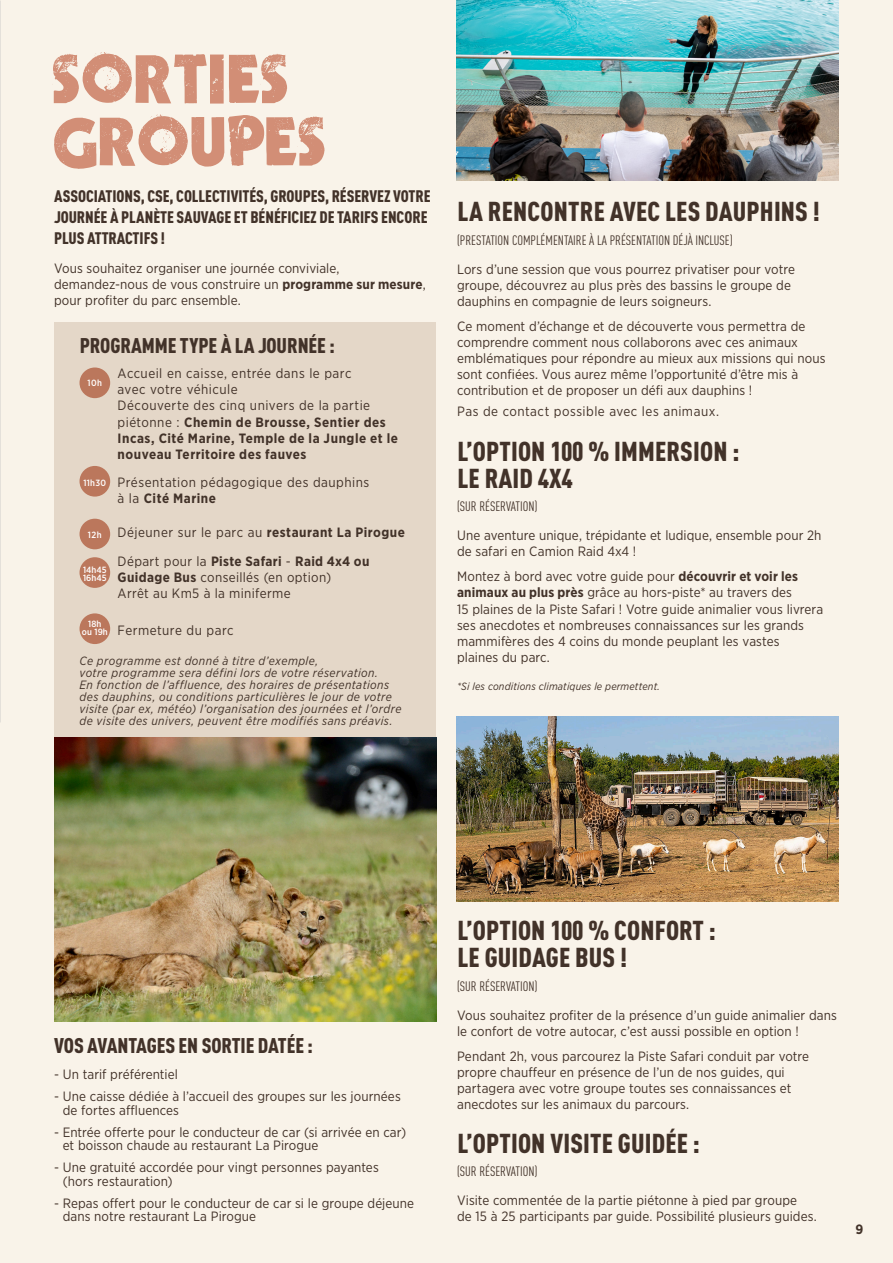
<style>
.page{position:relative;width:893px;height:1263px;background:#f9f3e9}
.page>*{position:absolute;margin:0;border:0;box-sizing:border-box;transform-origin:0 0}
.t1{font:60px/62.4px "Decade Quick";letter-spacing:-.01em;color:#d28e76}
.t2{font:900 condensed 27px/27px "DIN Pro";letter-spacing:.005em;color:#423229}
.t3{font:900 condensed 21px "DIN Pro";letter-spacing:-.005em;color:#423229}
.t4{font:900 condensed 16.5px/21px "DIN Pro";letter-spacing:-.005em;color:#423229}
.RafTxt{font:13.5px/16.2px "Gotham Narrow";letter-spacing:.01em;color:#423229}
.RafTxt-2{font:13.5px/16.2px "Gotham Narrow";letter-spacing:.035em;color:#423229}
.t5{font:condensed 13.5px "DIN Pro";color:#423229}
.t6{font:700 13.5px "Gotham Narrow";color:#423229}
.t7{font:italic 12px/12px "Gotham Narrow";letter-spacing:.035em;color:#423229}
.TexteCourant{font:italic 10.5px "Gotham Narrow";letter-spacing:.015em;color:#423229}
.t8{font:500 9px "Gotham Narrow";color:#fff}
.s1{font-weight:700}
</style>
<div class="page">
<img style="left:0;top:0;width:1px;height:723px">
<img style="left:456px;top:0;width:383px;height:180px">
<img style="left:456px;top:717px;width:383px;height:184px">
<div style="left:54px;top:322px;width:382px;height:457px;background:#e4d7c8"></div>
<img style="left:54px;top:738px;width:383px;height:283px">
<div style="left:80px;top:367px;width:30px;height:31px;background:#bb775c;border-radius:50%"></div>
<div style="left:80px;top:466px;width:30px;height:31px;background:#bb775c;border-radius:50%"></div>
<div style="left:80px;top:519px;width:30px;height:30px;background:#bb775c;border-radius:50%"></div>
<div style="left:80px;top:557px;width:30px;height:31px;background:#bb775c;border-radius:50%"></div>
<div style="left:80px;top:613px;width:30px;height:31px;background:#bb775c;border-radius:50%"></div>
<p class="t1" style="left:54px;top:48px;width:276px">SORTIES<br>GROUPES</p>
<p class="t4" style="left:54px;top:184px;width:378px">ASSOCIATIONS, CSE, COLLECTIVITÉS, GROUPES, RÉSERVEZ VOTRE<br>JOURNÉE À PLANÈTE SAUVAGE ET BÉNÉFICIEZ DE TARIFS ENCORE<br>PLUS ATTRACTIFS !</p>
<p class="RafTxt" style="left:54px;top:260px;width:373px">Vous souhaitez organiser une journée conviviale, demandez-nous de vous construire un <span class="s1">programme sur mesure</span>, pour profiter du parc ensemble.</p>
<p class="t3" style="left:80px;top:329px;width:257px">PROGRAMME TYPE À LA JOURNÉE :</p>
<p class="t8" style="left:87px;top:377px;width:16px">10h</p>
<p class="RafTxt-2" style="left:118px;top:365px;width:282px">Accueil en caisse, entrée dans le parc<br>avec votre véhicule<br>Découverte des cinq univers de la partie piétonne : <span class="s1">Chemin de Brousse, Sentier des Incas, Cité Marine, Temple de la Jungle et le nouveau Territoire des fauves</span></p>
<p class="t8" style="left:84px;top:477px;width:24px">11h30</p>
<p class="RafTxt-2" style="left:118px;top:474px;width:253px">Présentation pédagogique des dauphins à la <span class="s1">Cité Marine</span></p>
<p class="t8" style="left:88px;top:529px;width:15px">12h</p>
<p class="RafTxt-2" style="left:118px;top:523px;width:289px">Déjeuner sur le parc au <span class="s1">restaurant La Pirogue</span></p>
<p class="t8" style="left:83px;top:564px;width:25px">14h45</p>
<p class="t8" style="left:83px;top:572px;width:25px">16h45</p>
<p class="RafTxt" style="left:118px;top:552px;width:253px">Départ pour la <span class="s1">Piste Safari</span> - <span class="s1">Raid 4x4 ou<br>Guidage Bus</span> conseillés (en option)<br>Arrêt au Km5 à la miniferme</p>
<p class="t8" style="left:88px;top:618px;width:15px">18h</p>
<p class="t8" style="left:82px;top:626px;width:27px">ou 19h</p>
<p class="RafTxt-2" style="left:118px;top:622px;width:117px">Fermeture du parc</p>
<p class="t7" style="left:80px;top:654px;width:323px">Ce programme est donné à titre d’exemple,<br>votre programme sera défini lors de votre réservation.<br>En fonction de l’affluence, des horaires de présentations des dauphins, ou conditions particulières le jour de votre visite (par ex, météo) l’organisation des journées et l’ordre de visite des univers, peuvent être modifiés sans préavis.</p>
<p class="t2" style="left:457px;top:196px;width:364px">LA RENCONTRE AVEC LES DAUPHINS !</p>
<p class="t5" style="left:457px;top:230px;width:277px">(PRESTATION COMPLÉMENTAIRE À LA PRÉSENTATION DÉJÀ INCLUSE)</p>
<p class="RafTxt" style="left:457px;top:260px;width:339px">Lors d’une session que vous pourrez privatiser pour votre groupe, découvrez au plus près des bassins le groupe de dauphins en compagnie de leurs soigneurs.</p>
<p class="RafTxt" style="left:457px;top:317px;width:370px">Ce moment d’échange et de découverte vous permettra de comprendre comment nous collaborons avec ces animaux emblématiques pour répondre au mieux aux missions qui nous sont confiées. Vous aurez même l’opportunité d’être mis à contribution et de proposer un défi aux dauphins !</p>
<p class="RafTxt-2" style="left:457px;top:403px;width:263px">Pas de contact possible avec les animaux.</p>
<p class="t2" style="left:457px;top:435px;width:284px">L’OPTION 100 % IMMERSION :<br>LE RAID 4X4</p>
<p class="t5" style="left:457px;top:497px;width:82px">(SUR RÉSERVATION)</p>
<p class="RafTxt" style="left:457px;top:527px;width:366px">Une aventure unique, trépidante et ludique, ensemble pour 2h de safari en Camion Raid 4x4 !</p>
<p class="RafTxt" style="left:457px;top:568px;width:368px">Montez à bord avec votre guide pour <span class="s1">découvrir et voir les animaux au plus près</span> grâce au hors-piste* au travers des<br>15 plaines de la Piste Safari ! Votre guide animalier vous livrera ses anecdotes et nombreuses connaissances sur les grands mammifères des 4 coins du monde peuplant les vastes plaines du parc.</p>
<p class="TexteCourant" style="left:457px;top:680px;width:204px">*Si les conditions climatiques le permettent.</p>
<p class="t3" style="left:54px;top:1029px;width:260px">VOS AVANTAGES EN SORTIE DATÉE :</p>
<p class="RafTxt" style="left:54px;top:1066px;width:125px">- Un tarif préférentiel</p>
<p class="RafTxt" style="left:63px;top:1089px;width:340px;line-height:13.5px;text-indent:-9px">- Une caisse dédiée à l’accueil des groupes sur les journées de fortes affluences</p>
<p class="RafTxt" style="left:63px;top:1125px;width:345px;line-height:13.5px;text-indent:-9px">- Entrée offerte pour le conducteur de car (si arrivée en car) et boisson chaude au restaurant La Pirogue</p>
<p class="RafTxt" style="left:63px;top:1160px;width:318px;line-height:13.5px;text-indent:-9px">- Une gratuité accordée pour vingt personnes payantes (hors restauration)</p>
<p class="RafTxt" style="left:63px;top:1196px;width:353px;line-height:13.5px;text-indent:-9px">- Repas offert pour le conducteur de car si le groupe déjeune dans notre restaurant La Pirogue</p>
<p class="t2" style="left:457px;top:915px;width:260px">L’OPTION 100 % CONFORT :<br>LE GUIDAGE BUS !</p>
<p class="t5" style="left:457px;top:976px;width:82px">(SUR RÉSERVATION)</p>
<p class="RafTxt" style="left:457px;top:1007px;width:381px">Vous souhaitez profiter de la présence d’un guide animalier dans le confort de votre autocar, c’est aussi possible en option !</p>
<p class="RafTxt" style="left:457px;top:1047px;width:353px">Pendant 2h, vous parcourez la Piste Safari conduit par votre propre chauffeur en présence de l’un de nos guides, qui partagera avec votre groupe toutes ses connaissances et anecdotes sur les animaux du parcours.</p>
<p class="t2" style="left:457px;top:1127px;width:244px">L’OPTION VISITE GUIDÉE :</p>
<p class="t5" style="left:457px;top:1161px;width:82px">(SUR RÉSERVATION)</p>
<p class="RafTxt" style="left:457px;top:1192px;width:361px">Visite commentée de la partie piétonne à pied par groupe<br>de 15 à 25 participants par guide. Possibilité plusieurs guides.</p>
<p class="t6" style="left:855px;top:1221px;width:9px">9</p>
</div>
